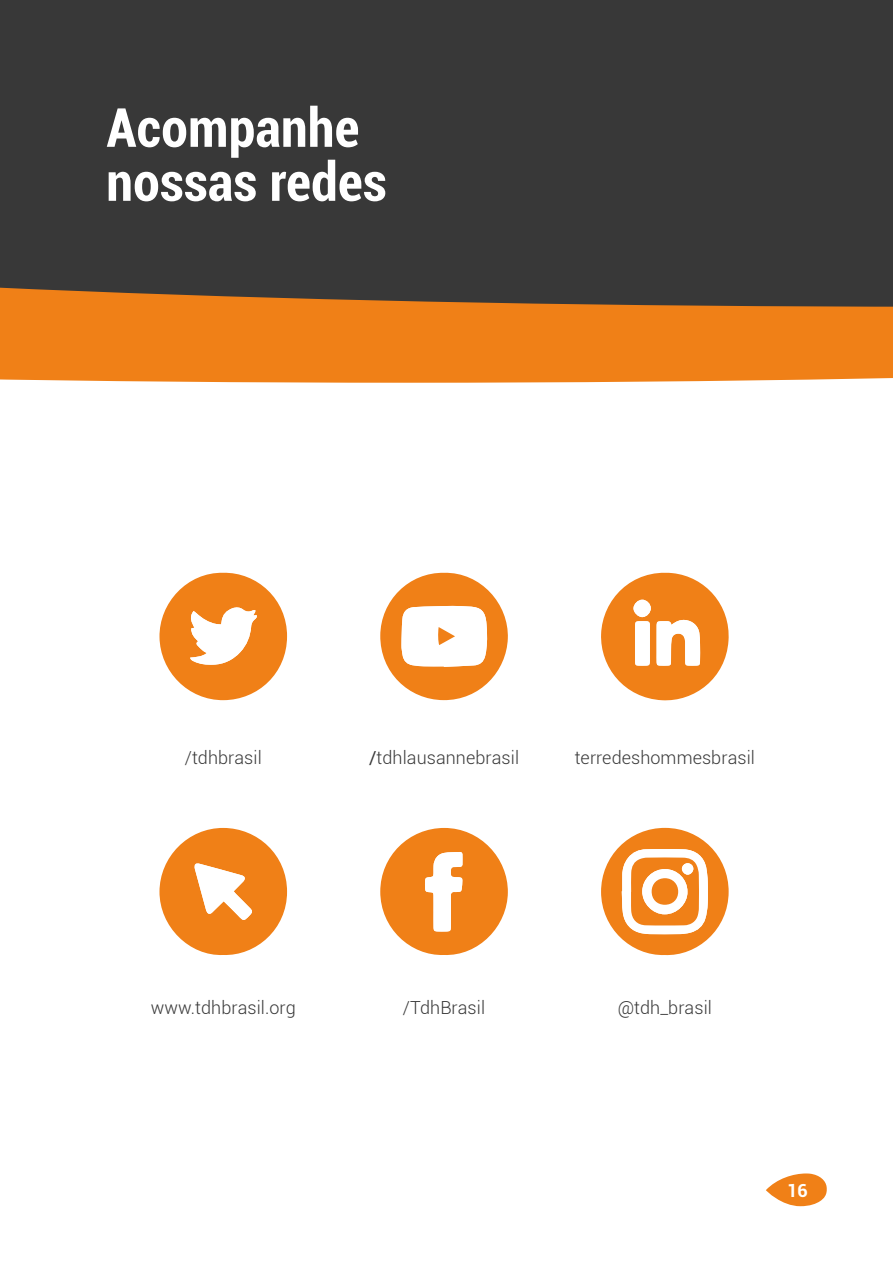
<style>
.page{position:relative;width:893px;height:1263px;background:#fff}
.page>*{position:absolute;margin:0;border:0;box-sizing:border-box;transform-origin:0 0}
.t1{font:700 condensed 54px "Roboto";letter-spacing:.005em;color:#fff}
.t2{font:300 18px "Roboto";letter-spacing:.005em;color:#383838}
.t3{font:700 18px "Roboto";color:#fff}
.s1{font-weight:400}
</style>
<div class="page">
<svg style="left:766px;top:1173px;width:61px;height:33px"></svg>
<div style="left:0;top:307px;width:893px;height:76px;background:#f08017"></div>
<div style="left:0;top:0;width:893px;height:307px;background:#383838"></div>
<svg style="left:159px;top:828px;width:128px;height:128px"></svg>
<svg style="left:159px;top:572px;width:128px;height:128px"></svg>
<svg style="left:380px;top:828px;width:128px;height:127px"></svg>
<svg style="left:380px;top:572px;width:128px;height:128px"></svg>
<svg style="left:601px;top:828px;width:128px;height:128px"></svg>
<div style="left:682px;top:863px;width:11px;height:12px;background:#fff;border-radius:50%"></div>
<div style="left:651px;top:878px;width:27px;height:27px;background:#f08017;border-radius:50%"></div>
<svg style="left:601px;top:572px;width:128px;height:129px"></svg>
<div style="left:633px;top:600px;width:18px;height:17px;background:#fff;border-radius:50%"></div>
<p class="t1" style="left:106px;top:90px;width:255px">Acompanhe</p>
<p class="t1" style="left:106px;top:144px;width:282px">nossas redes</p>
<p class="t2" style="left:185px;top:745px;width:78px">/tdhbrasil</p>
<p class="t2" style="left:369px;top:745px;width:151px"><span class="s1">/</span>tdhlausannebrasil</p>
<p class="t2" style="left:575px;top:745px;width:182px">terredeshommesbrasil</p>
<p class="t2" style="left:151px;top:995px;width:146px">www.tdhbrasil.org</p>
<p class="t2" style="left:403px;top:995px;width:84px">/TdhBrasil</p>
<p class="t2" style="left:618px;top:995px;width:96px">@tdh_brasil</p>
<p class="t3" style="left:787px;top:1177px;width:22px">16</p>
</div>
